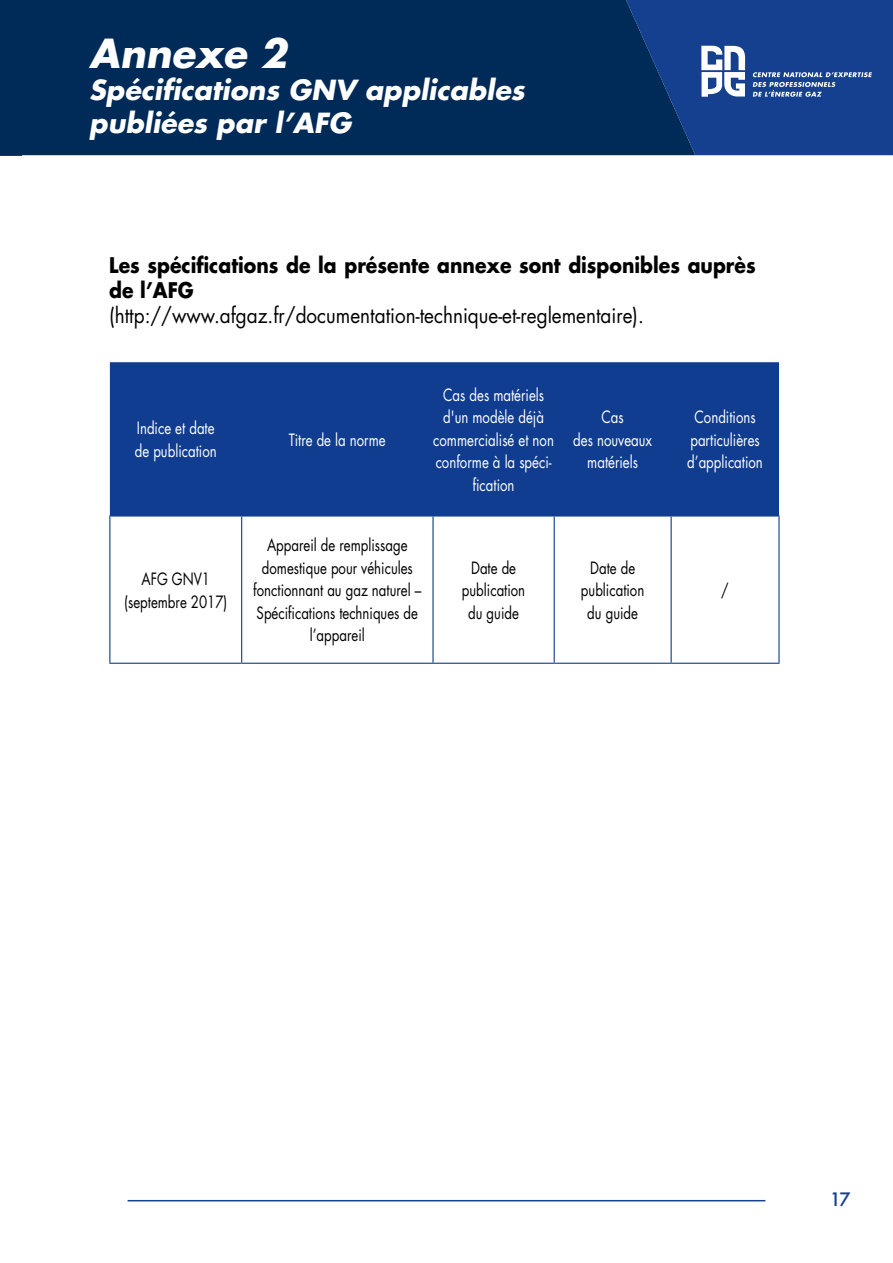
<style>
.page{position:relative;width:893px;height:1263px;background:#fff}
.page>*{position:absolute;margin:0;border:0;box-sizing:border-box;transform-origin:0 0}
.t1{font:italic 700 39px "Futura LT";color:#fff}
.t2{font:italic 700 27px/32.4px "Futura LT";color:#fff}
.t3{font:700 21px/25.2px "Futura LT";color:#000;scale:.9 1}
.t4{font:21px "Futura LT";color:#000;scale:.9 1}
.t5{font:500 18px "Futura";color:#153f8f}
.t6{font:16.5px/22.5px "Futura LT";color:#000;text-align:center;scale:.8 1}
.t7{font:16.5px/22.5px "Futura LT";color:#fff;text-align:center;scale:.8 1}
</style>
<div class="page">
<hr style="left:128px;top:1200px;width:637px;height:1px;background:#153f8f">
<div style="left:0;top:0;width:626px;height:155px;background:#002a57"></div>
<svg style="left:626px;top:0;width:267px;height:155px;background:#1d458d"></svg>
<div style="left:110px;top:362px;width:669px;height:153px;background:#103d8f"></div>
<hr style="left:109px;top:515px;width:133px;height:1px;background:#103d8f">
<hr style="left:242px;top:515px;width:191px;height:1px;background:#103d8f">
<hr style="left:433px;top:515px;width:121px;height:1px;background:#103d8f">
<hr style="left:554px;top:515px;width:117px;height:1px;background:#103d8f">
<hr style="left:671px;top:515px;width:109px;height:1px;background:#103d8f">
<hr style="left:109px;top:663px;width:133px;height:1px;background:#103d8f">
<hr style="left:242px;top:663px;width:191px;height:1px;background:#103d8f">
<hr style="left:433px;top:663px;width:121px;height:1px;background:#103d8f">
<hr style="left:554px;top:663px;width:117px;height:1px;background:#103d8f">
<hr style="left:671px;top:663px;width:109px;height:1px;background:#103d8f">
<hr style="left:109px;top:516px;width:1px;height:147px;background:#103d8f">
<hr style="left:241px;top:516px;width:1px;height:147px;background:#103d8f">
<hr style="left:432px;top:516px;width:2px;height:147px;background:#103d8f">
<hr style="left:554px;top:516px;width:1px;height:147px;background:#103d8f">
<hr style="left:671px;top:516px;width:1px;height:147px;background:#103d8f">
<hr style="left:778px;top:516px;width:2px;height:147px;background:#103d8f">
<h1 class="t1" style="left:89px;top:27px;width:199px">Annexe 2</h1>
<h2 class="t2" style="left:89px;top:74px;width:437px">Spécifications GNV applicables publiées par l’AFG</h2>
<p class="t3" style="left:109px;top:252px;width:720px">Les spécifications de la présente annexe sont disponibles auprès de l’AFG</p>
<p class="t4" style="left:109px;top:302px;width:595px">(http://www.afgaz.fr/documentation-technique-et-reglementaire).</p>
<p class="t7" style="left:135px;top:417px;width:104px;text-align:left">Indice et date de publication</p>
<p class="t7" style="left:289px;top:428px;width:123px">Titre de la norme</p>
<p class="t7" style="left:433px;top:383px;width:152px">Cas des matériels d'un modèle déjà commercialisé et non conforme à la spéci&shy;fication</p>
<p class="t7" style="left:573px;top:406px;width:100px">Cas<br>des nouveaux matériels</p>
<p class="t7" style="left:687px;top:406px;width:96px">Conditions particulières d’application</p>
<p class="t6" style="left:124px;top:568px;width:130px">AFG GNV1 (septembre 2017)</p>
<p class="t6" style="left:253px;top:534px;width:212px">Appareil de remplissage domestique pour véhicules fonctionnant au gaz naturel –<br>Spécifications techniques de l’appareil</p>
<p class="t6" style="left:462px;top:557px;width:81px">Date de publication du guide</p>
<p class="t6" style="left:581px;top:557px;width:81px">Date de publication du guide</p>
<p class="t6" style="left:721px;top:579px;width:11px">/</p>
<p class="t5" style="left:830px;top:1186px;width:22px">17</p>
</div>
